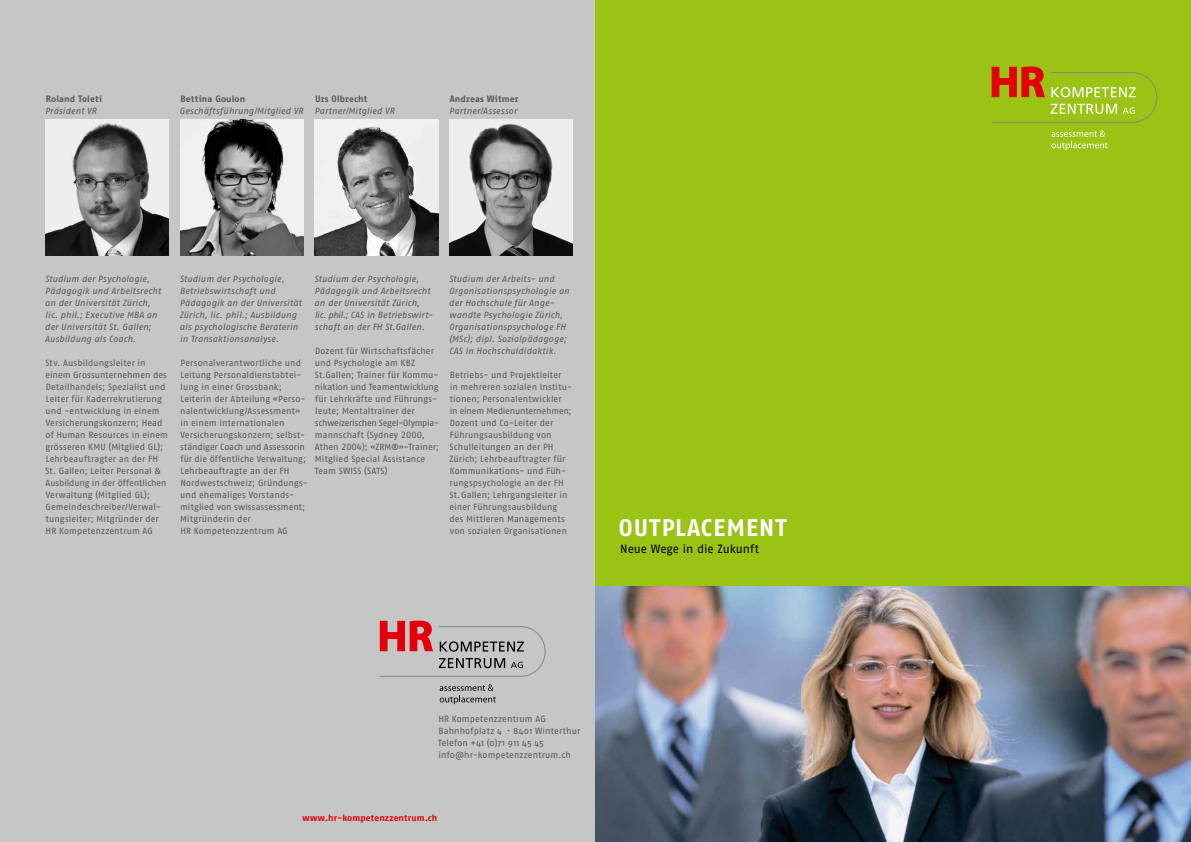
<style>
.page{position:relative;width:1191px;height:842px;background:#fff}
.page>*{position:absolute;margin:0;border:0;box-sizing:border-box;transform-origin:0 0}
.t1{font:700 24px "Fago No";letter-spacing:.045em;color:#fff}
.t2{font:12px "Fago No";letter-spacing:-.005em;color:#000}
.t3{font:9px/12px "Fago No Regular Tf";letter-spacing:.01em;color:#565655}
.t4{font:italic 9px/12px "Fago No Regular Tf";letter-spacing:.015em;color:#565655}
.t5{font:9px/12px "Fago No";letter-spacing:.015em;color:#565655}
.t6{font:700 9px "Fago Office Sans";letter-spacing:.015em;color:#565655}
.t7{font:700 9px "Fago No";letter-spacing:.015em;color:#e3000b}
</style>
<div class="page">
<div style="left:0;top:0;width:595px;height:842px;background:#c5c6c6"></div>
<div style="left:595px;top:0;width:596px;height:842px;background:#9ac316"></div>
<img style="left:595px;top:587px;width:596px;height:255px">
<svg style="left:991px;top:67px;width:166px;height:56px"></svg>
<svg style="left:1051px;top:130px;width:56px;height:20px"></svg>
<svg style="left:379px;top:621px;width:167px;height:56px"></svg>
<svg style="left:439px;top:684px;width:57px;height:20px"></svg>
<img style="left:449px;top:119px;width:124px;height:136px">
<img style="left:180px;top:119px;width:123px;height:136px">
<img style="left:45px;top:119px;width:124px;height:136px">
<img style="left:315px;top:119px;width:123px;height:136px">
<p class="t6" style="left:46px;top:93px;width:58px">Roland Toleti</p>
<p class="t4" style="left:45px;top:104px;width:53px">Präsident VR</p>
<p class="t6" style="left:180px;top:93px;width:66px">Bettina Goulon</p>
<p class="t4" style="left:180px;top:104px;width:125px">Geschäftsführung/Mitglied VR</p>
<p class="t6" style="left:315px;top:93px;width:54px">Urs Olbrecht</p>
<p class="t4" style="left:314px;top:104px;width:82px">Partner/Mitglied VR</p>
<p class="t6" style="left:450px;top:93px;width:70px">Andreas Witmer</p>
<p class="t4" style="left:449px;top:104px;width:69px">Partner/Assessor</p>
<p class="t4" style="left:45px;top:273px;width:117px">Studium der Psychologie,<br>Pädagogik und Arbeitsrecht an der Universität Zürich, lic. phil.; Executive MBA an der Universität St. Gallen;<br>Ausbildung als Coach.</p>
<p class="t3" style="left:45px;top:357px;width:124px">Stv. Ausbildungsleiter in einem Grossunternehmen des<br>Detailhandels; Spezialist und<br>Leiter für Kaderrekrutierung und -entwicklung in einem<br>Versicherungskonzern; Head of Human Resources in einem grösseren KMU (Mitglied GL);<br>Lehrbeauftragter an der FH<br>St. Gallen; Leiter Personal &amp;<br>Ausbildung in der öffentlichen<br>Verwaltung (Mitglied GL);<br>Gemeindeschreiber/Verwal&shy;tungsleiter; Mitgründer der<br>HR Kompetenzzentrum AG</p>
<p class="t4" style="left:179px;top:273px;width:124px">Studium der Psychologie,<br>Betriebswirtschaft und<br>Pädagogik an der Universität<br>Zürich, lic. phil.; Ausbildung als psychologische Beraterin in Transaktionsanalyse.</p>
<p class="t3" style="left:180px;top:357px;width:129px">Personalverantwortliche und<br>Leitung Personaldienstabtei&shy;lung in einer Grossbank;<br>Leiterin der Abteilung «Perso&shy;nalentwicklung/Assessment» in einem internationalen<br>Versicherungskonzern; selbst&shy;ständiger Coach und Assessorin für die öffentliche Verwaltung;<br>Lehrbeauftragte an der FH<br>Nordwestschweiz; Gründungs&shy;und ehemaliges Vorstands&shy;mitglied von swissassessment;<br>Mitgründerin der<br>HR Kompetenzzentrum AG</p>
<p class="t4" style="left:314px;top:273px;width:120px">Studium der Psychologie,<br>Pädagogik und Arbeitsrecht an der Universität Zürich, lic. phil.; CAS in Betriebswirt&shy;schaft an der FH St.Gallen.</p>
<p class="t3" style="left:315px;top:345px;width:126px">Dozent für Wirtschaftsfächer und Psychologie am KBZ<br>St.Gallen; Trainer für Kommu&shy;nikation und Teamentwicklung für Lehrkräfte und Führungs&shy;leute; Mentaltrainer der schweizerischen Segel-Olympia&shy;mannschaft (Sydney 2000,<br>Athen 2004); «ZRM®»-Trainer;<br>Mitglied Special Assistance<br>Team SWISS (SATS)</p>
<p class="t4" style="left:449px;top:273px;width:122px">Studium der Arbeits- und<br>Organisationspsychologie an der Hochschule für Ange&shy;wandte Psychologie Zürich,<br>Organisationspsychologe FH (MSc); dipl. Sozialpädagoge;<br>CAS in Hochschuldidaktik.</p>
<p class="t3" style="left:449px;top:369px;width:124px">Betriebs- und Projektleiter<br>in mehreren sozialen Institu&shy;tionen; Personalentwickler<br>in einem Medienunternehmen;<br>Dozent und Co-Leiter der<br>Führungsausbildung von<br>Schulleitungen an der PH<br>Zürich; Lehrbeauftragter für<br>Kommunikations- und Füh&shy;rungspsychologie an der FH<br>St. Gallen; Lehrgangsleiter in einer Führungsausbildung des Mittleren Managements von sozialen Organisationen</p>
<h1 class="t1" style="left:618px;top:513px;width:169px">OUTPLACEMENT</h1>
<h2 class="t2" style="left:620px;top:542px;width:140px">Neue Wege in die Zukunft</h2>
<p class="t5" style="left:438px;top:712px;width:144px">HR Kompetenzzentrum AG<br>Bahnhofplatz 4 · 8401 Winterthur<br>Telefon +41 (0)71 911 45 45 info@hr-kompetenzzentrum.ch</p>
<p class="t7" style="left:302px;top:813px;width:136px">www.hr-kompetenzzentrum.ch</p>
</div>
